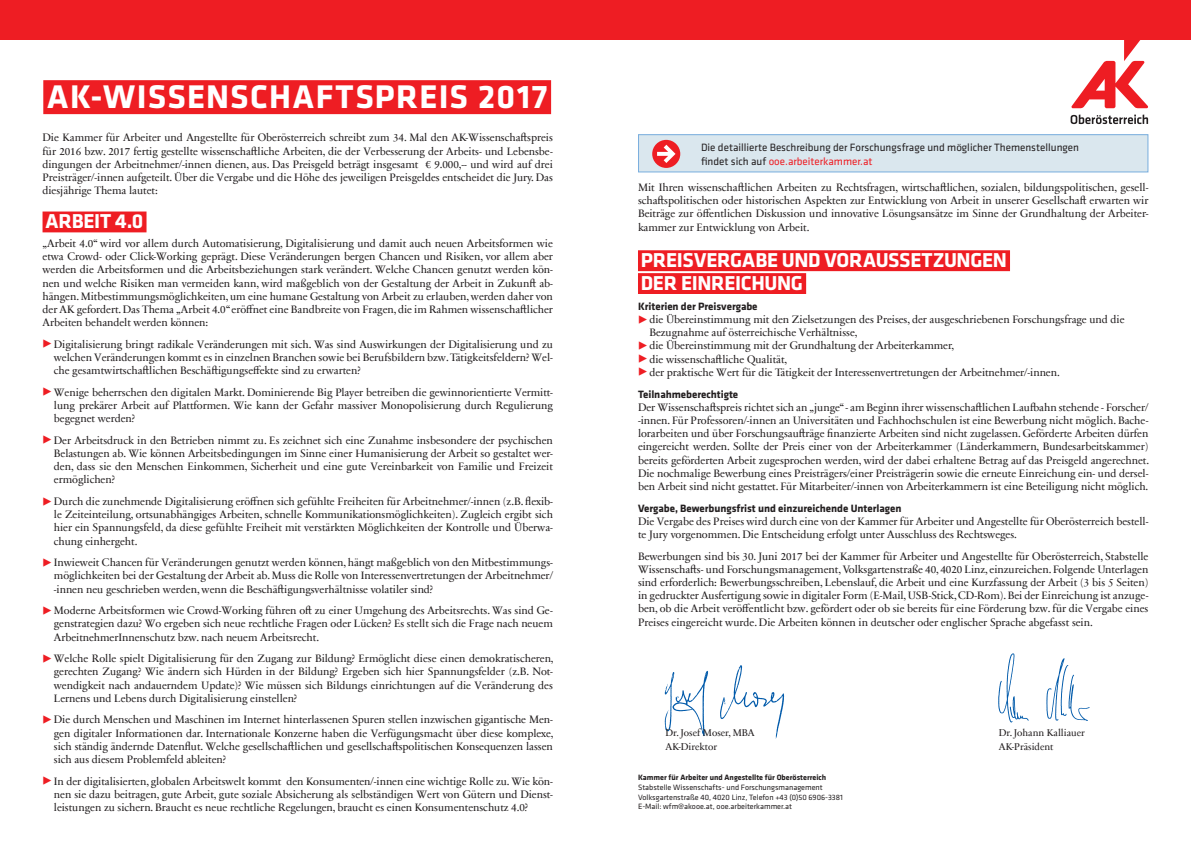
<style>
.page{position:relative;width:1191px;height:842px;background:#fff}
.page>*{position:absolute;margin:0;border:0;box-sizing:border-box;transform-origin:0 0}
.t1{font:700 34px "Klavika Basic";letter-spacing:.04em;color:#fff}
.t2{font:700 20.9px/22.8px "Klavika Basic";letter-spacing:-.015em;color:#fff}
.t3{font:11px/13.2px "Sabon Next Com";letter-spacing:-.005em;color:#231f20;text-align:justify}
.t4{font:11px/13.2px "Klavika Basic";color:#231f20}
.t5{font:700 11px "Klavika Basic";letter-spacing:-.005em;color:#231f20}
.t6{font:10px/14px "Sabon Next Com";color:#231f20}
.t7{font:8px/9.6px "Klavika Basic";color:#231f20}
.t8{font:700 8px "Klavika Basic";color:#231f20}
.s1{color:#ee1d23}
</style>
<div class="page">
<div style="left:638px;top:134px;width:510px;height:38px;background:#dae7ee"></div>
<div style="left:638px;top:134px;width:510px;height:38px;border:1px solid #79aede"></div>
<div style="left:652px;top:140px;width:28px;height:28px;background:#ee1d23;border-radius:50%"></div>
<svg style="left:657px;top:145px;width:18px;height:18px"></svg>
<div style="left:43px;top:80px;width:508px;height:34px;background:#ee1d23"></div>
<svg style="left:1071px;top:40px;width:77px;height:68px"></svg>
<svg style="left:1070px;top:115px;width:78px;height:9px"></svg>
<div style="left:0;top:0;width:1191px;height:40px;background:#ee1d23"></div>
<div style="left:43px;top:212px;width:103px;height:20px;background:#ee1d23"></div>
<div style="left:638px;top:250px;width:372px;height:21px;background:#ee1d23"></div>
<div style="left:638px;top:273px;width:168px;height:21px;background:#ee1d23"></div>
<img style="left:664px;top:665px;width:120px;height:73px">
<img style="left:998px;top:653px;width:91px;height:70px">
<h1 class="t1" style="left:47px;top:72px;width:501px">AK-WISSENSCHAFTSPREIS 2017</h1>
<p class="t3" style="left:43px;top:131px;width:512px">Die Kammer für Arbeiter und Angestellte für Oberösterreich schreibt zum 34. Mal den AK-Wissenschaftspreis für 2016 bzw. 2017 fertig gestellte wissenschaftliche Arbeiten, die der Verbesserung der Arbeits- und Lebensbe&shy;dingungen der Arbeitnehmer/-innen dienen, aus. Das Preisgeld beträgt insgesamt € 9.000,-- und wird auf drei Preisträger/-innen aufgeteilt. Über die Vergabe und die Höhe des jeweiligen Preisgeldes entscheidet die Jury. Das diesjährige Thema lautet:</p>
<h2 class="t2" style="left:45px;top:209px;width:100px">ARBEIT 4.0</h2>
<p class="t3" style="left:43px;top:236px;width:512px">„Arbeit 4.0“ wird vor allem durch Automatisierung, Digitalisierung und damit auch neuen Arbeitsformen wie etwa Crowd- oder Click-Working geprägt. Diese Veränderungen bergen Chancen und Risiken, vor allem aber werden die Arbeitsformen und die Arbeitsbeziehungen stark verändert. Welche Chancen genutzt werden kön&shy;nen und welche Risiken man vermeiden kann, wird maßgeblich von der Gestaltung der Arbeit in Zukunft ab&shy;hängen. Mitbestimmungsmöglichkeiten, um eine humane Gestaltung von Arbeit zu erlauben, werden daher von der AK gefordert. Das Thema „Arbeit 4.0“ eröffnet eine Bandbreite von Fragen, die im Rahmen wissenschaftlicher Arbeiten behandelt werden können:</p>
<p class="t3" style="left:54px;top:337px;width:500px;text-indent:-11px"><span class="s1">◆</span> Digitalisierung bringt radikale Veränderungen mit sich. Was sind Auswirkungen der Digitalisierung und zu welchen Veränderungen kommt es in einzelnen Branchen sowie bei Berufsbildern bzw. Tätigkeitsfeldern? Wel&shy;che gesamtwirtschaftlichen Beschäftigungseffekte sind zu erwarten?</p>
<p class="t3" style="left:54px;top:385px;width:500px;text-indent:-11px"><span class="s1">◆</span> Wenige beherrschen den digitalen Markt. Dominierende Big Player betreiben die gewinnorientierte Vermitt&shy;lung prekärer Arbeit auf Plattformen. Wie kann der Gefahr massiver Monopolisierung durch Regulierung begegnet werden?</p>
<p class="t3" style="left:54px;top:433px;width:500px;text-indent:-11px"><span class="s1">◆</span> Der Arbeitsdruck in den Betrieben nimmt zu. Es zeichnet sich eine Zunahme insbesondere der psychischen Belastungen ab. Wie können Arbeitsbedingungen im Sinne einer Humanisierung der Arbeit so gestaltet wer&shy;den, dass sie den Menschen Einkommen, Sicherheit und eine gute Vereinbarkeit von Familie und Freizeit ermöglichen?</p>
<p class="t3" style="left:54px;top:494px;width:500px;text-indent:-11px"><span class="s1">◆</span> Durch die zunehmende Digitalisierung eröffnen sich gefühlte Freiheiten für Arbeitnehmer/-innen (z.B. flexib&shy;le Zeiteinteilung, ortsunabhängiges Arbeiten, schnelle Kommunikationsmöglichkeiten). Zugleich ergibt sich hier ein Spannungsfeld, da diese gefühlte Freiheit mit verstärkten Möglichkeiten der Kontrolle und Überwa&shy;chung einhergeht.</p>
<p class="t3" style="left:54px;top:555px;width:500px;text-indent:-11px"><span class="s1">◆</span> Inwieweit Chancen für Veränderungen genutzt werden können, hängt maßgeblich von den Mitbestimmungs&shy;möglichkeiten bei der Gestaltung der Arbeit ab. Muss die Rolle von Interessenvertretungen der Arbeitnehmer/ -innen neu geschrieben werden, wenn die Beschäftigungsverhältnisse volatiler sind?</p>
<p class="t3" style="left:54px;top:603px;width:500px;text-indent:-11px"><span class="s1">◆</span> Moderne Arbeitsformen wie Crowd-Working führen oft zu einer Umgehung des Arbeitsrechts. Was sind Ge&shy;genstrategien dazu? Wo ergeben sich neue rechtliche Fragen oder Lücken? Es stellt sich die Frage nach neuem ArbeitnehmerInnenschutz bzw. nach neuem Arbeitsrecht.</p>
<p class="t3" style="left:54px;top:651px;width:501px;text-indent:-11px"><span class="s1">◆</span> Welche Rolle spielt Digitalisierung für den Zugang zur Bildung? Ermöglicht diese einen demokratischeren, gerechten Zugang? Wie ändern sich Hürden in der Bildung? Ergeben sich hier Spannungsfelder (z.B. Not&shy;wendigkeit nach andauerndem Update)? Wie müssen sich Bildungs einrichtungen auf die Veränderung des Lernens und Lebens durch Digitalisierung einstellen?</p>
<p class="t3" style="left:54px;top:713px;width:501px;text-indent:-11px"><span class="s1">◆</span> Die durch Menschen und Maschinen im Internet hinterlassenen Spuren stellen inzwischen gigantische Men&shy;gen digitaler Informationen dar. Internationale Konzerne haben die Verfügungsmacht über diese komplexe, sich ständig ändernde Datenflut. Welche gesellschaftlichen und gesellschaftspolitischen Konsequenzen lassen sich aus diesem Problemfeld ableiten?</p>
<p class="t3" style="left:54px;top:774px;width:500px;text-indent:-11px"><span class="s1">◆</span> In der digitalisierten, globalen Arbeitswelt kommt den Konsumenten/-innen eine wichtige Rolle zu. Wie kön&shy;nen sie dazu beitragen, gute Arbeit, gute soziale Absicherung als selbständigen Wert von Gütern und Dienst&shy;leistungen zu sichern. Braucht es neue rechtliche Regelungen, braucht es einen Konsumentenschutz 4.0?</p>
<p class="t4" style="left:701px;top:141px;width:379px">Die detaillierte Beschreibung der Forschungsfrage und möglicher Themenstellungen findet sich auf <span class="s1">ooe.arbeiterkammer.at</span></p>
<p class="t3" style="left:638px;top:180px;width:512px">Mit Ihren wissenschaftlichen Arbeiten zu Rechtsfragen, wirtschaftlichen, sozialen, bildungspolitischen, gesell&shy;schaftspolitischen oder historischen Aspekten zur Entwicklung von Arbeit in unserer Gesellschaft erwarten wir Beiträge zur öffentlichen Diskussion und innovative Lösungsansätze im Sinne der Grundhaltung der Arbeiter&shy;kammer zur Entwicklung von Arbeit.</p>
<h2 class="t2" style="left:641px;top:248px;width:368px">PREISVERGABE UND VORAUSSETZUNGEN<br>DER EINREICHUNG</h2>
<p class="t5" style="left:638px;top:298px;width:121px">Kriterien der Preisvergabe</p>
<p class="t3" style="left:649px;top:312px;width:477px;text-indent:-11px"><span class="s1">◆</span> die Übereinstimmung mit den Zielsetzungen des Preises, der ausgeschriebenen Forschungsfrage und die<br>Bezugnahme auf österreichische Verhältnisse,</p>
<p class="t3" style="left:638px;top:339px;width:318px"><span class="s1">◆</span> die Übereinstimmung mit der Grundhaltung der Arbeiterkammer,</p>
<p class="t3" style="left:638px;top:352px;width:151px"><span class="s1">◆</span> die wissenschaftliche Qualität,</p>
<p class="t3" style="left:638px;top:365px;width:423px"><span class="s1">◆</span> der praktische Wert für die Tätigkeit der Interessenvertretungen der Arbeitnehmer/-innen.</p>
<p class="t5" style="left:638px;top:386px;width:102px">Teilnahmeberechtigte</p>
<p class="t3" style="left:638px;top:400px;width:513px">Der Wissenschaftspreis richtet sich an „junge“ - am Beginn ihrer wissenschaftlichen Laufbahn stehende - Forscher/ -innen. Für Professoren/-innen an Universitäten und Fachhochschulen ist eine Bewerbung nicht möglich. Bache&shy;lorarbeiten und über Forschungsaufträge finanzierte Arbeiten sind nicht zugelassen. Geförderte Arbeiten dürfen eingereicht werden. Sollte der Preis einer von der Arbeiterkammer (Länderkammern, Bundesarbeitskammer) bereits geförderten Arbeit zugesprochen werden, wird der dabei erhaltene Betrag auf das Preisgeld angerechnet.<br>Die nochmalige Bewerbung eines Preisträgers/einer Preisträgerin sowie die erneute Einreichung ein- und dersel&shy;ben Arbeit sind nicht gestattet. Für Mitarbeiter/-innen von Arbeiterkammern ist eine Beteiligung nicht möglich.</p>
<p class="t5" style="left:638px;top:500px;width:265px">Vergabe, Bewerbungsfrist und einzureichende Unterlagen</p>
<p class="t3" style="left:638px;top:514px;width:512px">Die Vergabe des Preises wird durch eine von der Kammer für Arbeiter und Angestellte für Oberösterreich bestell&shy;te Jury vorgenommen. Die Entscheidung erfolgt unter Ausschluss des Rechtsweges.</p>
<p class="t3" style="left:638px;top:549px;width:512px">Bewerbungen sind bis 30. Juni 2017 bei der Kammer für Arbeiter und Angestellte für Oberösterreich, Stabstelle Wissenschafts- und Forschungsmanagement, Volksgartenstraße 40, 4020 Linz, einzureichen. Folgende Unterlagen sind erforderlich: Bewerbungsschreiben, Lebenslauf, die Arbeit und eine Kurzfassung der Arbeit (3 bis 5 Seiten) in gedruckter Ausfertigung sowie in digitaler Form (E-Mail, USB-Stick, CD-Rom). Bei der Einreichung ist anzuge&shy;ben, ob die Arbeit veröffentlicht bzw. gefördert oder ob sie bereits für eine Förderung bzw. für die Vergabe eines Preises eingereicht wurde. Die Arbeiten können in deutscher oder englischer Sprache abgefasst sein.</p>
<p class="t6" style="left:665px;top:725px;width:91px">Dr. Josef Moser, MBA<br>AK-Direktor</p>
<p class="t8" style="left:638px;top:772px;width:190px">Kammer für Arbeiter und Angestellte für Oberösterreich</p>
<p class="t7" style="left:638px;top:782px;width:206px">Stabstelle Wissenschafts- und Forschungsmanagement<br>Volksgartenstraße 40, 4020 Linz, Telefon +43 (0)50 6906-3381<br>E-Mail: wfm@akooe.at, ooe.arbeiterkammer.at</p>
<p class="t6" style="left:999px;top:725px;width:87px">Dr. Johann Kalliauer<br>AK-Präsident</p>
</div>
